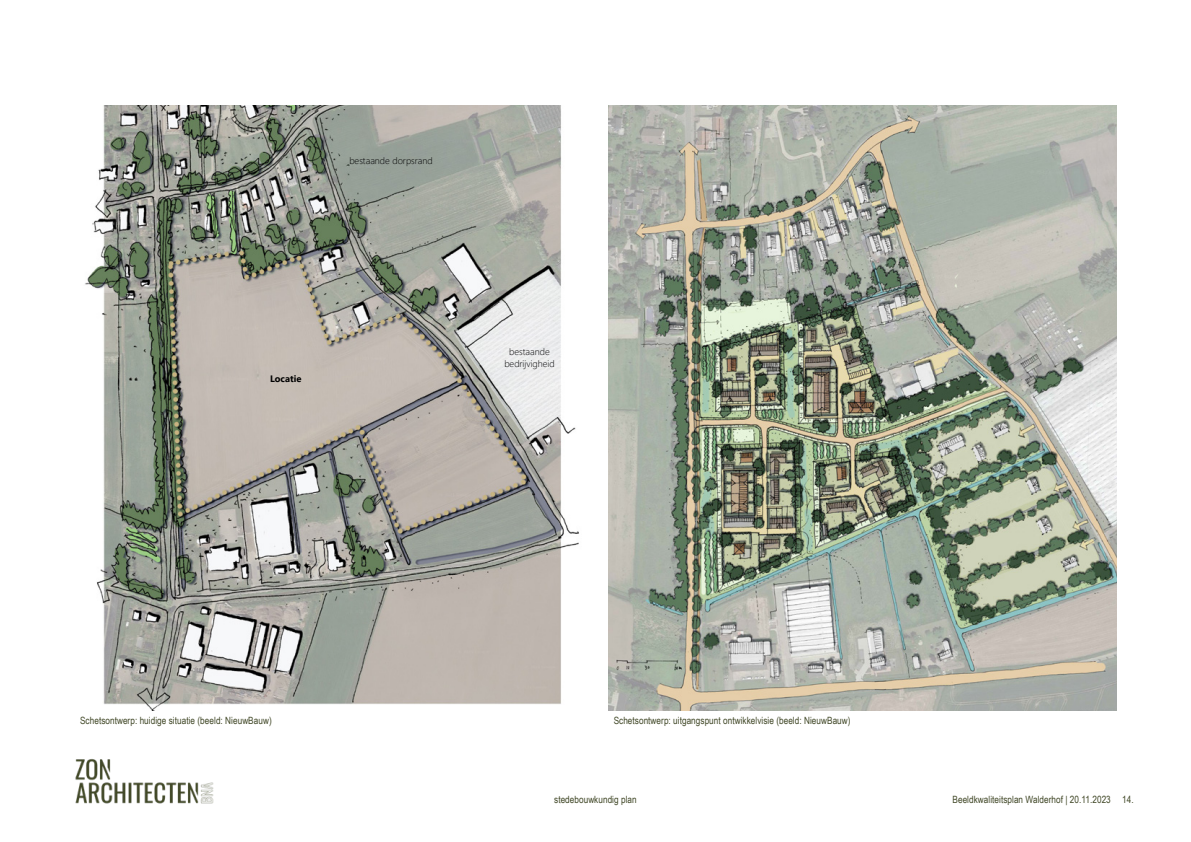
<style>
.page{position:relative;width:1191px;height:842px;background:#fff}
.page>*{position:absolute;margin:0;border:0;box-sizing:border-box;transform-origin:0 0}
.t1{font:10px "Arial Narrow";letter-spacing:.005em;color:#404726}
.t2{font:300 9.3px/11.2px "Segoe UI";color:#000;text-align:center}
.t3{font:700 9.3px "Segoe UI";color:#000}
</style>
<div class="page">
<img style="left:608px;top:105px;width:508px;height:605px">
<img style="left:85px;top:105px;width:494px;height:605px">
<img style="left:75px;top:759px;width:138px;height:45px">
<p class="t2" style="left:349px;top:154px;width:85px">bestaande dorpsrand</p>
<p class="t3" style="left:270px;top:370px;width:33px">Locatie</p>
<p class="t2" style="left:504px;top:345px;width:52px">bestaande bedrijvigheid</p>
<p class="t1" style="left:80px;top:713px;width:193px">Schetsontwerp: huidige situatie (beeld: NieuwBauw)</p>
<p class="t1" style="left:613px;top:713px;width:238px">Schetsontwerp: uitgangspunt ontwikkelvisie (beeld: NieuwBauw)</p>
<p class="t1" style="left:554px;top:792px;width:84px">stedebouwkundig plan</p>
<p class="t1" style="left:952px;top:792px;width:183px">Beeldkwaliteitsplan Walderhof | 20.11.2023 14.</p>
</div>
